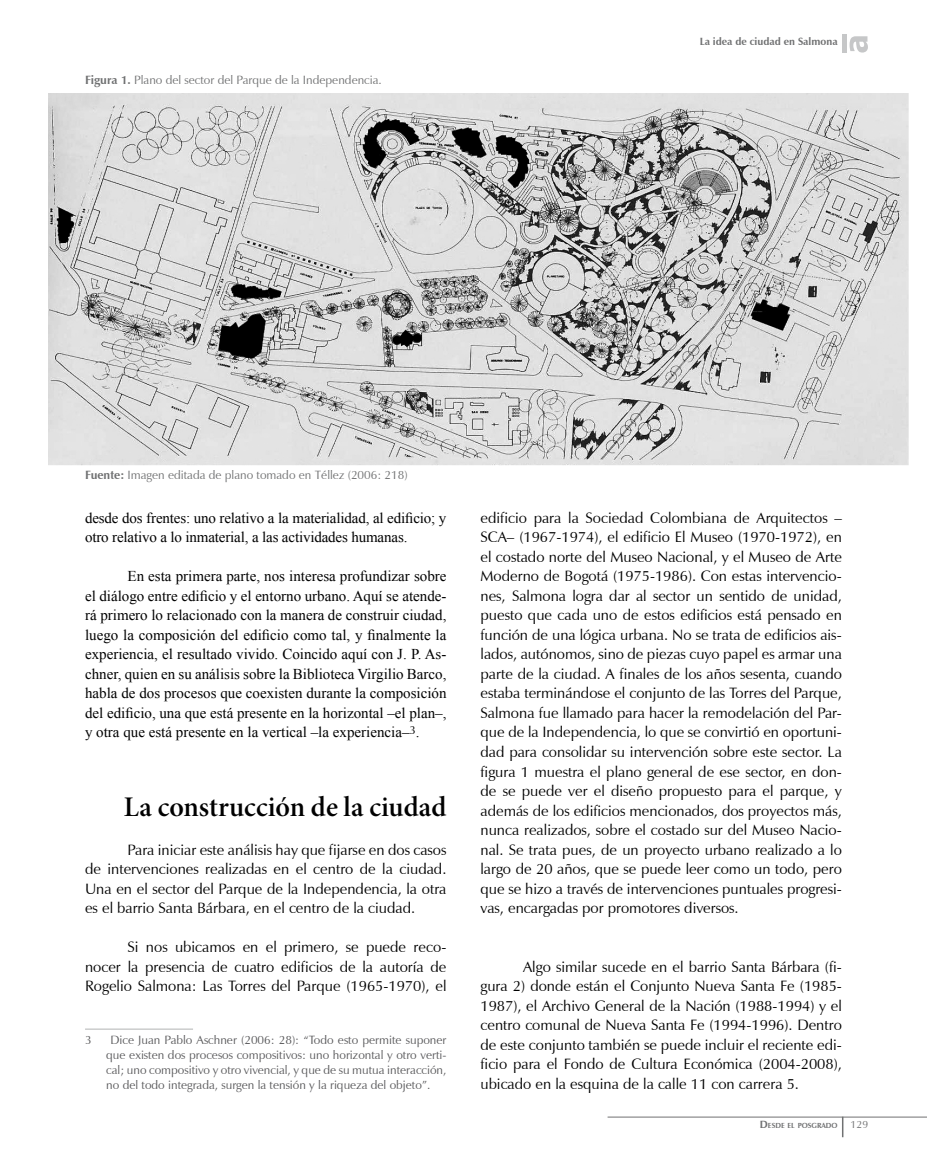
<style>
.page{position:relative;width:927px;height:1170px;background:#fff}
.page>*{position:absolute;margin:0;border:0;box-sizing:border-box;transform-origin:0 0}
.t1{font:28.5px "Minion Pro Semibold Subh";color:#000}
.t2{font:15px/19.5px "Zapf Humanist 601 BT";color:#000;text-align:justify}
.t3{font:15px/19.5px "Times New Roman";letter-spacing:-.01em;color:#000}
.t4{font:12px/15px "Zapf Humanist 601 BT";color:#58585a;text-align:justify}
.t5{font:12px "Zapf Humanist 601 BT";color:#707172}
.t6{font:700 10.5px "Zapf Humanist 601 BT";color:#707172}
.t7{font:10.5px "Zapf Humanist 601 BT";color:#707172}
.t8{font:700 7.35px "Zapf Humanist 601 BT";color:#707172}
.s1{font-weight:700}
.s2{font-size:10.5px}
</style>
<div class="page">
<svg style="left:842px;top:1117px;width:1px;height:20px"></svg>
<hr style="left:608px;top:1116px;width:319px;height:1px;background:#707172">
<div style="left:842px;top:34px;width:5px;height:19px;background:#c6c7c8"></div>
<svg style="left:849px;top:36px;width:19px;height:17px"></svg>
<hr style="left:85px;top:1028px;width:108px;height:1px;background:#b1b3b4">
<img style="left:48px;top:94px;width:861px;height:372px">
<p class="t5" style="left:85px;top:73px;width:298px"><span class="s1">Figura 1.</span> Plano del sector del Parque de la I ndependencia.</p>
<p class="t6" style="left:700px;top:34px;width:140px">La idea de ciudad en Salmona</p>
<p class="t5" style="left:85px;top:467px;width:324px"><span class="s1">Fuente:</span> I magen editada de plano tomado en Téllez (2006: 218)</p>
<p class="t3" style="left:85px;top:508px;width:363px">desde dos frentes: uno relativo a la materialidad, al edificio; y otro relativo a lo inmaterial, a las actividades humanas.</p>
<p class="t3" style="left:85px;top:566px;width:363px;text-align:justify;text-indent:43px">En esta primera parte, nos interesa profundizar sobre el diálogo entre edificio y el entorno urbano. Aquí se atende&shy;rá primero lo relacionado con la manera de construir ciudad, luego la composición del edificio como tal, y finalmente la experiencia, el resultado vivido. Coincido aquí con J. P. As&shy;chner, quien en su análisis sobre la Biblioteca Virgilio Barco, habla de dos procesos que coexisten durante la composición del edificio, una que está presente en la horizontal –el plan–, y otra que está presente en la vertical –la experiencia–<sup>3</sup>.</p>
<h1 class="t1" style="left:124px;top:789px;width:324px">La construcción de la ciudad</h1>
<p class="t2" style="left:85px;top:839px;width:363px;text-indent:43px">Para iniciar este análisis hay que fijarse en dos casos de intervenciones realizadas en el centro de la ciudad.<br>Una en el sector del Parque de la I ndependencia, la otra es el barrio Santa Bárbara, en el centro de la ciudad.</p>
<p class="t2" style="left:85px;top:937px;width:363px;text-indent:43px">Si nos ubicamos en el primero, se puede reco&shy;nocer la presencia de cuatro edificios de la autoría de Rogelio Salmona: Las Torres del Parque (1965-1970), el</p>
<p class="t4" style="left:85px;top:1032px;width:8px">3</p>
<p class="t4" style="left:106px;top:1032px;width:342px;text-indent:4px">Dice Juan Pablo Aschner (2006: 28): “Todo esto permite suponer que existen dos procesos compositivos: uno horizontal y otro verti&shy;cal; uno compositivo y otro vivencial, y que de su mutua interacción, no del todo integrada, surgen la tensión y la riqueza del objeto”.</p>
<p class="t2" style="left:480px;top:508px;width:363px">edificio para la Sociedad Colombiana de Arquitectos – SCA– (1967-1974), el edificio El Museo (1970-1972), en el costado norte del Museo Nacional, y el Museo de Arte Moderno de Bogotá (1975-1986). Con estas intervencio&shy;nes, Salmona logra dar al sector un sentido de unidad, puesto que cada uno de estos edificios está pensado en función de una lógica urbana. No se trata de edificios ais&shy;lados, autónomos, sino de piezas cuyo papel es armar una parte de la ciudad. A finales de los años sesenta, cuando estaba terminándose el conjunto de las Torres del Parque, Salmona fue llamado para hacer la remodelación del Par&shy;que de la I ndependencia, lo que se convirtió en oportuni&shy;dad para consolidar su intervención sobre este sector. La figura 1 muestra el plano general de ese sector, en don&shy;de se puede ver el diseño propuesto para el parque, y además de los edificios mencionados, dos proyectos más, nunca realizados, sobre el costado sur del Museo Nacio&shy;nal. Se trata pues, de un proyecto urbano realizado a lo largo de 20 años, que se puede leer como un todo, pero que se hizo a través de intervenciones puntuales progresi&shy;vas, encargadas por promotores diversos.</p>
<p class="t2" style="left:480px;top:956px;width:363px;text-indent:43px">Algo similar sucede en el barrio Santa Bárbara (fi&shy;gura 2) donde están el Conjunto Nueva Santa Fe (1985- 1987), el Archivo General de la Nación (1988-1994) y el centro comunal de Nueva Santa Fe (1994-1996). Dentro de este conjunto también se puede incluir el reciente edi&shy;ficio para el Fondo de Cultura Económica (2004-2008), ubicado en la esquina de la calle 11 con carrera 5.</p>
<p class="t8" style="left:760px;top:1120px;width:79px"><span class="s2">D</span>ESDE EL POSGRADO</p>
<p class="t7" style="left:850px;top:1117px;width:19px">129</p>
</div>
